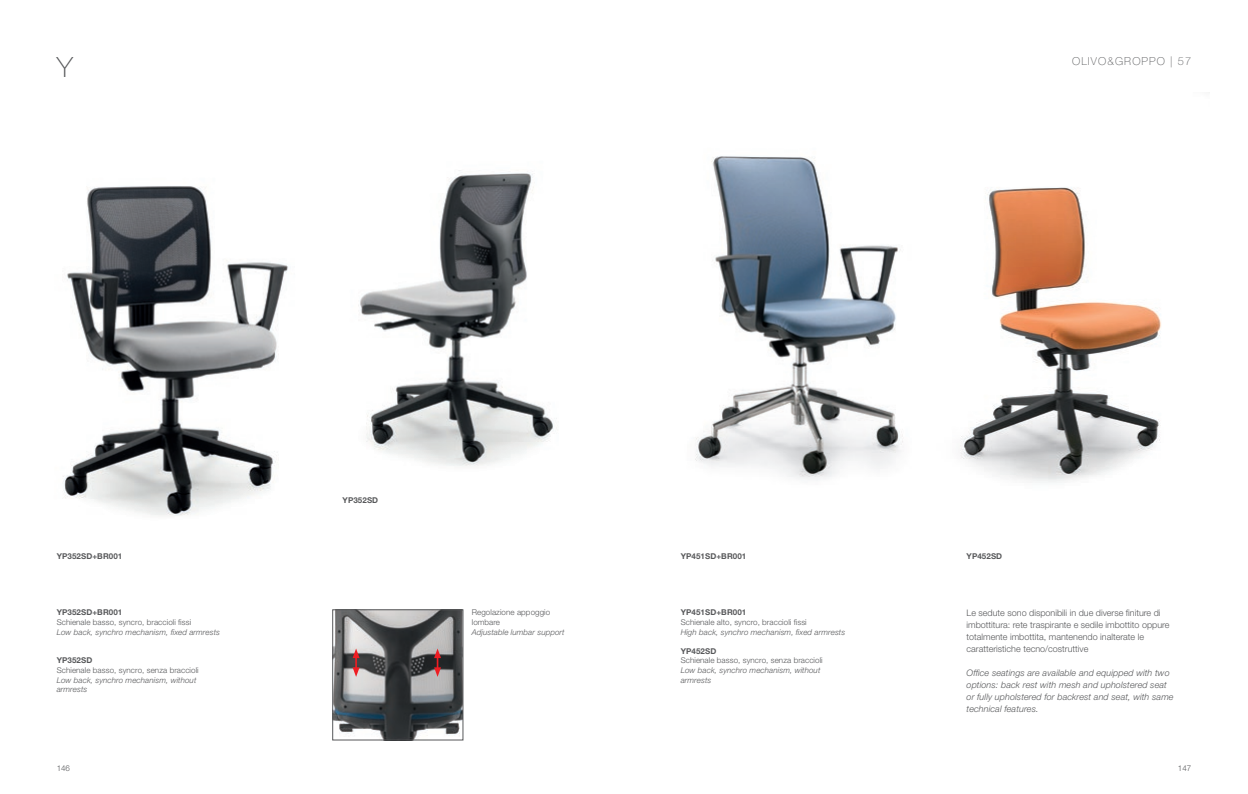
<style>
.page{position:relative;width:1248px;height:794px;background:#fff}
.page>*{position:absolute;margin:0;border:0;box-sizing:border-box;transform-origin:0 0}
.t1{font:100 28px "Helvetica Neue LT Std";color:#57585a}
.t2{font:100 11px "Helvetica Neue LT Std";letter-spacing:.1em;color:#57585a}
.t3{font:300 9px/12px "Helvetica Neue LT Std";color:#57585a}
.t4{font:italic 300 9px/12px "Helvetica Neue LT Std";letter-spacing:.01em;color:#57585a}
.t5{font:italic 300 8px/9.6px "Helvetica Neue LT Std";letter-spacing:.01em;color:#57585a}
.t6{font:300 8px/9.6px "Helvetica Neue LT Std";letter-spacing:.01em;color:#57585a}
.t7{font:700 8px "Helvetica Neue LT Std";letter-spacing:.01em;color:#57585a}
</style>
<div class="page">
<img style="left:695px;top:156px;width:208px;height:324px">
<img style="left:960px;top:187px;width:201px;height:296px">
<img style="left:63px;top:186px;width:226px;height:330px">
<img style="left:358px;top:170px;width:199px;height:296px">
<img style="left:334px;top:611px;width:127px;height:127px">
<div style="left:332px;top:609px;width:131px;height:131px;border:1px solid #57585a"></div>
<svg style="left:352px;top:648px;width:7px;height:29px"></svg>
<svg style="left:434px;top:648px;width:7px;height:29px"></svg>
<h1 class="t1" style="left:57px;top:51px;width:18px">Y</h1>
<h2 class="t2" style="left:1071px;top:54px;width:121px">OLIVO&amp;GROPPO | 57</h2>
<p class="t7" style="left:342px;top:495px;width:37px">YP352SD</p>
<p class="t7" style="left:57px;top:551px;width:67px">YP352SD+BR001</p>
<p class="t7" style="left:680px;top:551px;width:67px">YP451SD+BR001</p>
<p class="t7" style="left:966px;top:551px;width:37px">YP452SD</p>
<p class="t7" style="left:57px;top:607px;width:67px">YP352SD+BR001</p>
<p class="t6" style="left:57px;top:617px;width:136px">Schienale basso, syncro, braccioli fissi</p>
<p class="t5" style="left:57px;top:627px;width:165px">Low back, synchro mechanism, fixed armrests</p>
<p class="t7" style="left:57px;top:655px;width:37px">YP352SD</p>
<p class="t6" style="left:57px;top:665px;width:143px">Schienale basso, syncro, senza braccioli</p>
<p class="t5" style="left:57px;top:675px;width:141px">Low back, synchro mechanism, without armrests</p>
<p class="t6" style="left:471px;top:607px;width:80px">Regolazione appoggio lombare</p>
<p class="t5" style="left:471px;top:627px;width:94px">Adjustable lumbar support</p>
<p class="t7" style="left:680px;top:607px;width:67px">YP451SD+BR001</p>
<p class="t6" style="left:680px;top:617px;width:127px">Schienale alto, syncro, braccioli fissi</p>
<p class="t5" style="left:680px;top:627px;width:166px">High back, synchro mechanism, fixed armrests</p>
<p class="t7" style="left:680px;top:646px;width:37px">YP452SD</p>
<p class="t6" style="left:680px;top:655px;width:143px">Schienale basso, syncro, senza braccioli</p>
<p class="t5" style="left:680px;top:665px;width:141px">Low back, synchro mechanism, without armrests</p>
<p class="t3" style="left:966px;top:606px;width:204px">Le sedute sono disponibili in due diverse finiture di imbottitura: rete traspirante e sedile imbottito oppure totalmente imbottita, mantenendo inalterate le caratteristiche tecno/costruttive</p>
<p class="t4" style="left:966px;top:667px;width:208px">Office seatings are available and equipped with two options: back rest with mesh and upholstered seat or fully upholstered for backrest and seat, with same technical features.</p>
<p class="t6" style="left:57px;top:763px;width:15px">146</p>
<p class="t6" style="left:1177px;top:763px;width:15px">147</p>
</div>
